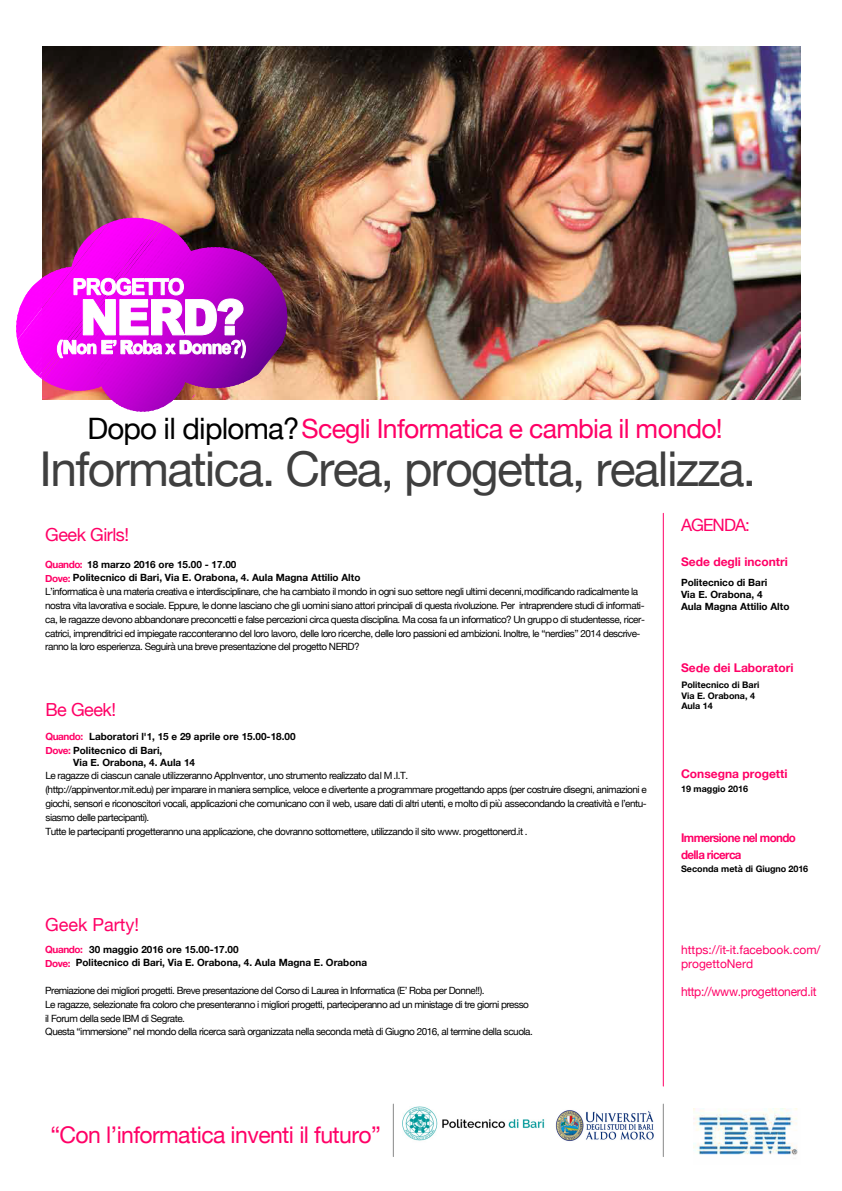
<style>
.page{position:relative;width:842px;height:1191px;background:#fff}
.page>*{position:absolute;margin:0;border:0;box-sizing:border-box;transform-origin:0 0}
.t1{font:48px "Helvetica Neue";letter-spacing:-.035em;color:#3f3f3f}
.t2{font:26.5px "Helvetica Neue";letter-spacing:-.025em;color:#f06}
.t3{font:23px "Helvetica Neue";letter-spacing:-.025em;color:#f06}
.t4{font:18px "Helvetica Neue";letter-spacing:-.025em;color:#f06}
.t5{font:18px "Helvetica Neue";color:#f06}
.t6{font:17px "Helvetica Neue";letter-spacing:-.055em;color:#f06}
.t7{font:12.5px "Helvetica Neue";letter-spacing:-.025em;color:#f06;scale:.96 1}
.t8{font:700 12px "Helvetica Neue";color:#f06}
.t9{font:12px/13.8px "Helvetica Neue";color:#f06}
.t10{font:700 12px/16.6px "Helvetica Neue";letter-spacing:-.055em;color:#f06;scale:.96 1}
.t11{font:10px/13.8px "Helvetica Neue";letter-spacing:-.05em;color:#000}
.t12{font:700 10px/13.8px "Helvetica Neue";color:#000}
.t13{font:700 9px/10.8px "Helvetica Neue";color:#000}
.s1{font-size:29.5px;color:#000}
.s2{color:#f06}
</style>
<div class="page">
<img style="left:43px;top:46px;width:757px;height:354px">
<hr style="left:663px;top:513px;width:1px;height:573px;background:#f06">
<svg style="left:16px;top:218px;width:271px;height:193px"></svg>
<img style="left:693px;top:1108px;width:105px;height:47px">
<hr style="left:663px;top:1104px;width:1px;height:52px;background:#888">
<hr style="left:393px;top:1104px;width:1px;height:52px;background:#888">
<img style="left:402px;top:1106px;width:143px;height:35px">
<img style="left:555px;top:1110px;width:99px;height:31px">
<h2 class="t2" style="left:87px;top:409px;width:637px"><span class="s1">Dopo il diploma?</span>Scegli Informatica e cambia il mondo!</h2>
<h1 class="t1" style="left:40px;top:434px;width:718px">Informatica. Crea, progetta, realizza.</h1>
<h3 class="t4" style="left:45px;top:521px;width:85px">Geek Girls!</h3>
<p class="t12" style="left:45px;top:557px;width:317px"><span class="s2">Quando:</span> 18 marzo 2016 ore 15.00 - 17.00<br><span class="s2">Dove:</span> Politecnico di Bari, Via E. Orabona, 4. Aula Magna Attilio Alto</p>
<p class="t11" style="left:45px;top:585px;width:601px">L’informatica è una materia creativa e interdisciplinare, che ha cambiato il mondo in ogni suo settore negli ultimi decenni,modificando radicalmente la nostra vita lavorativa e sociale. Eppure, le donne lasciano che gli uomini siano attori principali di questa rivoluzione. Per intraprendere studi di informati&shy;ca, le ragazze devono abbandonare preconcetti e false percezioni circa questa disciplina. Ma cosa fa un informatico? Un gruppo di studentesse, ricer&shy;catrici, imprenditrici ed impiegate racconteranno del loro lavoro, delle loro ricerche, delle loro passioni ed ambizioni. Inoltre, le “nerdies” 2014 descrive&shy;ranno la loro esperienza. Seguirà una breve presentazione del progetto NERD?</p>
<h3 class="t4" style="left:45px;top:696px;width:72px">Be Geek!</h3>
<p class="t12" style="left:45px;top:730px;width:252px"><span class="s2">Quando:</span> Laboratori l'1, 15 e 29 aprile ore 15.00-18.00<br><span class="s2">Dove:</span> Politecnico di Bari,</p>
<p class="t12" style="left:73px;top:756px;width:123px">Via E. Orabona, 4. Aula 14</p>
<p class="t11" style="left:45px;top:769px;width:603px">Le ragazze di ciascun canale utilizzeranno AppInventor, uno strumento realizzato dal M .I.T.<br>(http://appinventor.mit.edu) per imparare in maniera semplice, veloce e divertente a programmare progettando apps (per costruire disegni, animazioni e giochi, sensori e riconoscitori vocali, applicazioni che comunicano con il web, usare dati di altri utenti, e molto di più assecondando la creatività e l’entu&shy;siasmo delle partecipanti).<br>Tutte le partecipanti progetteranno una applicazione, che dovranno sottomettere, utilizzando il sito www. progettonerd.it .</p>
<h3 class="t5" style="left:45px;top:911px;width:96px">Geek Party!</h3>
<p class="t12" style="left:45px;top:942px;width:323px"><span class="s2">Quando:</span> 30 maggio 2016 ore 15.00-17.00<br><span class="s2">Dove:</span> Politecnico di Bari, Via E. Orabona, 4. Aula Magna E. Orabona</p>
<p class="t11" style="left:45px;top:984px;width:489px">Premiazione dei migliori progetti. Breve presentazione del Corso di Laurea in Informatica (E’ Roba per Donne!!).<br>Le ragazze, selezionate fra coloro che presenteranno i migliori progetti, parteciperanno ad un ministage di tre giorni presso il Forum della sede IBM di Segrate.<br>Questa “immersione” nel mondo della ricerca sarà organizzata nella seconda metà di Giugno 2016, al termine della scuola.</p>
<h3 class="t6" style="left:681px;top:513px;width:70px">AGENDA:</h3>
<p class="t8" style="left:681px;top:552px;width:108px">Sede degli incontri</p>
<p class="t12" style="left:681px;top:577px;width:110px;line-height:12px">Politecnico di Bari<br>Via E. Orabona, 4<br>Aula Magna Attilio Alto</p>
<p class="t8" style="left:681px;top:658px;width:16px">Se</p>
<p class="t8" style="left:713px;top:658px;width:82px">dei Laboratori</p>
<p class="t13" style="left:681px;top:679px;width:80px">Politecnico di Bari<br>Via E. Orabona, 4<br>Aula 14</p>
<p class="t8" style="left:681px;top:764px;width:108px">Consegna progetti</p>
<p class="t13" style="left:681px;top:783px;width:69px">19 maggio 2016</p>
<p class="t10" style="left:681px;top:830px;width:121px">Immersione nel mondo della ricerca</p>
<p class="t13" style="left:681px;top:864px;width:129px">Seconda metà di Giugno 2016</p>
<p class="t9" style="left:681px;top:943px;width:141px">https://it-it.facebook.com/ progettoNerd</p>
<p class="t7" style="left:681px;top:982px;width:143px">http://www.progettonerd.it</p>
<h3 class="t3" style="left:50px;top:1118px;width:332px">“Con l’informatica inventi il futuro”</h3>
</div>
